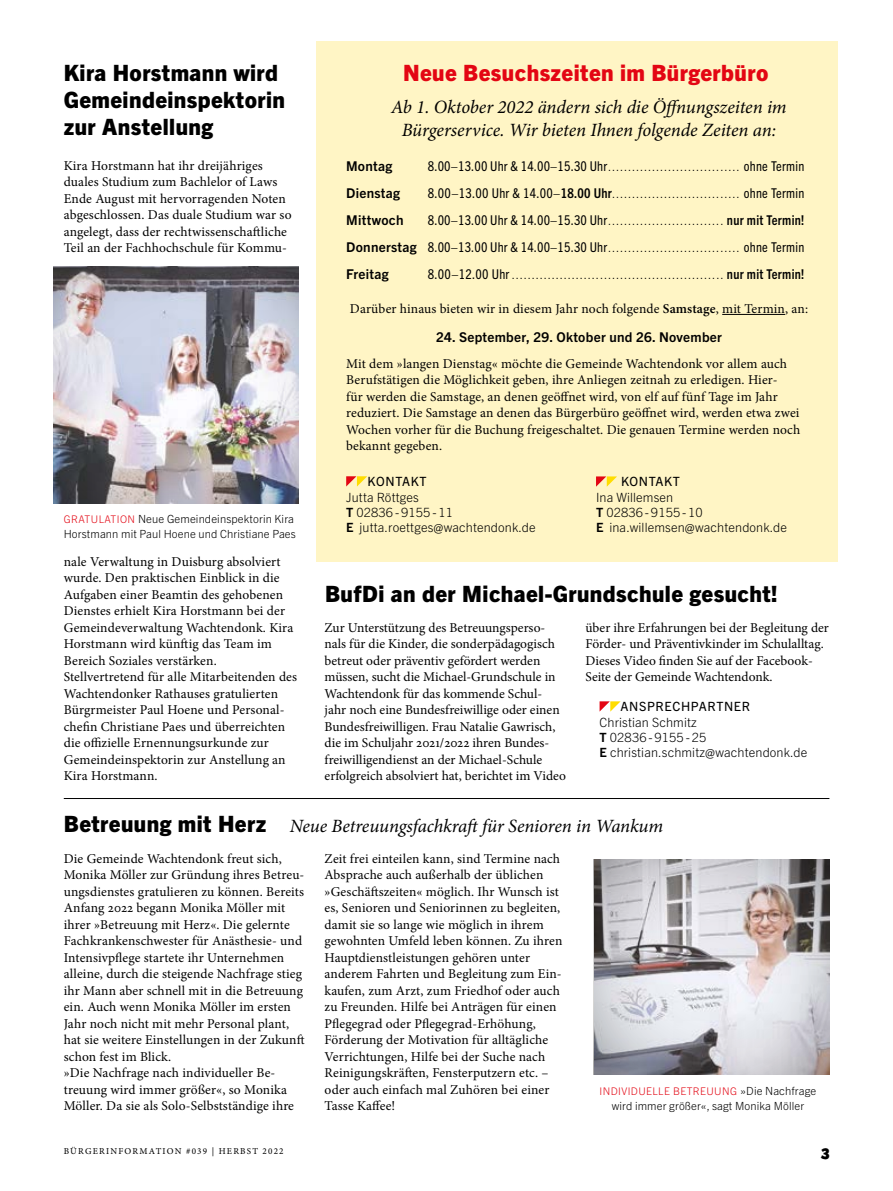
<style>
.page{position:relative;width:893px;height:1191px;background:#fff}
.page>*{position:absolute;margin:0;border:0;box-sizing:border-box;transform-origin:0 0}
.t1{font:800 22.5px/27px "Trade Gothic Next LT Pro";letter-spacing:.02em;color:#000}
.t2{font:800 22.5px "Trade Gothic Next LT Pro";letter-spacing:.02em;color:#e30613}
.t3{font:italic 18.75px/22.5px "Minion Pro";letter-spacing:-.005em;color:#000;text-align:center}
.t4{font:15px "Hillray";color:#000}
.t5{font:13.5px/16.5px "Minion Pro";letter-spacing:.005em;color:#000}
.t6{font:condensed 13.5px "Trade Gothic Next LT Pro";letter-spacing:.01em;color:#000}
.t7{font:700 13.5px/27px "Trade Gothic Next LT Pro";letter-spacing:.02em;color:#000}
.t8{font:300 12.75px/15.3px "Trade Gothic Next LT Pro";letter-spacing:.01em;color:#000}
.t9{font:12.75px "Trade Gothic Next LT Pro";letter-spacing:.05em;color:#000}
.t10{font:300 11.25px/14.2px "Trade Gothic Next LT Pro";letter-spacing:.01em;color:#000}
.t11{font:condensed 10.5px "Trade Gothic Next LT Pro";color:#000}
.t12{font:300 10.5px "Trade Gothic Next LT Pro";letter-spacing:.04em;color:#e30613}
.t13{font:9px "Minion Pro Capt";letter-spacing:.135em;color:#000}
.s1{font-size:10.5px;color:#e30613}
.s2{font-size:10.5px}
.s3{font-size:13.5px}
.s4{font-weight:700;font-size:13.5px}
.s5{font-weight:600}
.s6{font-weight:700}
.s7{font-family:"Trade Gothic Next LT Pro";font-weight:800;font-style:normal;font-size:22.5px}
.s8{font-size:11.25px;color:#000}
</style>
<div class="page">
<div style="left:316px;top:42px;width:522px;height:520px;background:#fff5c5"></div>
<svg style="left:600px;top:701px;width:21px;height:10px"></svg>
<hr style="left:722px;top:314px;width:63px;height:1px;background:#000">
<svg style="left:346px;top:476px;width:21px;height:10px"></svg>
<svg style="left:596px;top:476px;width:21px;height:11px"></svg>
<hr style="left:64px;top:798px;width:765px;height:1px;background:#000">
<svg style="left:594px;top:860px;width:235px;height:215px;background:#bdbabe"></svg>
<img style="left:53px;top:267px;width:246px;height:236px">
<h1 class="t1" style="left:64px;top:58px;width:223px">Kira Horstmann wird<br>Gemeindeinspektorin zur Anstellung</h1>
<p class="t5" style="left:64px;top:157px;width:229px">Kira Horstmann hat ihr dreijähriges duales Studium zum Bachlelor of Laws Ende August mit hervorragenden Noten abgeschlossen. Das duale Studium war so angelegt, dass der rechtwissenschaftliche Teil an der Fachhochschule für Kommu-</p>
<p class="t10" style="left:64px;top:511px;width:234px"><span class="s1">GRATULATION</span> Neue Gemeindeinspektorin Kira<br>Horstmann mit Paul Hoene und Christiane Paes</p>
<p class="t5" style="left:64px;top:553px;width:235px">nale Verwaltung in Duisburg absolviert wurde. Den praktischen Einblick in die Aufgaben einer Beamtin des gehobenen Dienstes erhielt Kira Horstmann bei der Gemeindeverwaltung Wachtendonk. Kira Horstmann wird künftig das Team im Bereich Soziales verstärken.<br>Stellvertretend für alle Mitarbeitenden des Wachtendonker Rathauses gratulierten Bürgrmeister Paul Hoene und Personal&shy;chefin Christiane Paes und überreichten die offizielle Ernennungsurkunde zur Gemeindeinspektorin zur Anstellung an Kira Horstmann.</p>
<h1 class="t2" style="left:403px;top:57px;width:367px">Neue Besuchszeiten im Bürgerbüro</h1>
<h2 class="t3" style="left:391px;top:96px;width:397px">Ab 1. Oktober 2022 ändern sich die Öffnungszeiten im<br>Bürgerservice. Wir bieten Ihnen folgende Zeiten an:</h2>
<p class="t7" style="left:346px;top:151px;width:72px">Montag<br>Dienstag<br>Mittwoch<br>Donnerstag<br>Freitag</p>
<p class="t6" style="left:428px;top:156px;width:378px">8.00–13.00 Uhr &amp; 14.00–15.30 Uhr<span class="s2">.................................</span> ohne Termin</p>
<p class="t11" style="left:428px;top:187px;width:378px"><span class="s3">8.00–13.00 Uhr &amp; 14.00–</span><span class="s4">18.00 Uhr</span>................................ <span class="s3">ohne Termin</span></p>
<p class="t11" style="left:428px;top:214px;width:378px"><span class="s3">8.00–13.00 Uhr &amp; 14.00–15.30 Uhr</span>............................. <span class="s4">nur mit Termin!</span></p>
<p class="t6" style="left:428px;top:237px;width:378px">8.00–13.00 Uhr &amp; 14.00–15.30 Uhr<span class="s2">.................................</span> ohne Termin</p>
<p class="t11" style="left:428px;top:268px;width:378px"><span class="s3">8.00–12.00 Uhr</span>..................................................... <span class="s4">nur mit Termin!</span></p>
<p class="t5" style="left:350px;top:300px;width:460px">Darüber hinaus bieten wir in diesem Jahr noch folgende <span class="s5">Samstage</span>, mit Termin, an:</p>
<p class="t7" style="left:436px;top:322px;width:287px">24. September, 29. Oktober und 26. November</p>
<p class="t5" style="left:346px;top:355px;width:456px">Mit dem »langen Dienstag« möchte die Gemeinde Wachtendonk vor allem auch Berufstätigen die Möglichkeit geben, ihre Anliegen zeitnah zu erledigen. Hier-<br>für werden die Samstage, an denen geöffnet wird, von elf auf fünf Tage im Jahr reduziert. Die Samstage an denen das Bürgerbüro geöffnet wird, werden etwa zwei Wochen vorher für die Buchung freigeschaltet. Die genauen Termine werden noch bekannt gegeben.</p>
<p class="t9" style="left:368px;top:473px;width:61px">KONTAKT</p>
<p class="t8" style="left:346px;top:488px;width:191px">Jutta Röttges<br><span class="s6">T</span> 02836 - 9155 - 11<br><span class="s6">E</span> jutta.roettges@wachtendonk.de</p>
<p class="t9" style="left:621px;top:473px;width:61px">KONTAKT</p>
<p class="t8" style="left:596px;top:488px;width:193px">Ina Willemsen<br><span class="s6">T</span> 02836 - 9155 - 10<br><span class="s6">E</span> ina.willemsen@wachtendonk.de</p>
<h1 class="t1" style="left:325px;top:579px;width:454px">BufDi an der Michael-Grundschule gesucht!</h1>
<p class="t5" style="left:325px;top:619px;width:243px">Zur Unterstützung des Betreuungsperso&shy;nals für die Kinder, die sonderpädagogisch betreut oder präventiv gefördert werden müssen, sucht die Michael-Grundschule in Wachtendonk für das kommende Schul&shy;jahr noch eine Bundesfreiwillige oder einen Bundesfreiwilligen. Frau Natalie Gawrisch, die im Schuljahr 2021/2022 ihren Bundes&shy;freiwilligendienst an der Michael-Schule erfolgreich absolviert hat, berichtet im Video</p>
<p class="t5" style="left:585px;top:619px;width:245px">über ihre Erfahrungen bei der Begleitung der Förder- und Präventivkinder im Schulalltag.<br>Dieses Video finden Sie auf der Facebook-Seite der Gemeinde Wachtendonk.</p>
<p class="t9" style="left:621px;top:697px;width:131px">ANSPRECHPARTNER</p>
<p class="t8" style="left:600px;top:713px;width:209px">Christian Schmitz<br><span class="s6">T</span> 02836 - 9155 - 25<br><span class="s6">E</span> christian.schmitz@wachtendonk.de</p>
<h2 class="t3" style="left:64px;top:815px;width:601px"><span class="s7">Betreuung mit Herz</span> Neue Betreuungsfachkraft für Senioren in Wankum</h2>
<p class="t5" style="left:64px;top:850px;width:242px">Die Gemeinde Wachtendonk freut sich, Monika Möller zur Gründung ihres Betreu&shy;ungsdienstes gratulieren zu können. Bereits Anfang 2022 begann Monika Möller mit ihrer »Betreuung mit Herz«. Die gelernte Fachkrankenschwester für Anästhesie- und Intensivpflege startete ihr Unternehmen alleine, durch die steigende Nachfrage stieg ihr Mann aber schnell mit in die Betreuung ein. Auch wenn Monika Möller im ersten Jahr noch nicht mit mehr Personal plant, hat sie weitere Einstellungen in der Zukunft schon fest im Blick.<br>»Die Nachfrage nach individueller Be&shy;treuung wird immer größer«, so Monika Möller. Da sie als Solo-Selbstständige ihre</p>
<p class="t5" style="left:325px;top:850px;width:239px">Zeit frei einteilen kann, sind Termine nach Absprache auch außerhalb der üblichen »Geschäftszeiten« möglich. Ihr Wunsch ist es, Senioren und Seniorinnen zu begleiten, damit sie so lange wie möglich in ihrem gewohnten Umfeld leben können. Zu ihren Hauptdienstleistungen gehören unter anderem Fahrten und Begleitung zum Ein&shy;kaufen, zum Arzt, zum Friedhof oder auch zu Freunden. Hilfe bei Anträgen für einen Pflegegrad oder Pflegegrad-Erhöhung, Förderung der Motivation für alltägliche Verrichtungen, Hilfe bei der Suche nach Reinigungskräften, Fensterputzern etc. – oder auch einfach mal Zuhören bei einer Tasse Kaffee!</p>
<p class="t12" style="left:600px;top:1084px;width:218px">INDIVIDUELLE BETREUUNG <span class="s8">»Die Nachfrage</span></p>
<p class="t10" style="left:612px;top:1097px;width:194px">wird immer größer«, sagt Monika Möller</p>
<p class="t13" style="left:64px;top:1145px;width:221px">BÜRGERINFORMATION #039 | HERBST 2022</p>
<p class="t4" style="left:821px;top:1145px;width:10px">3</p>
</div>
